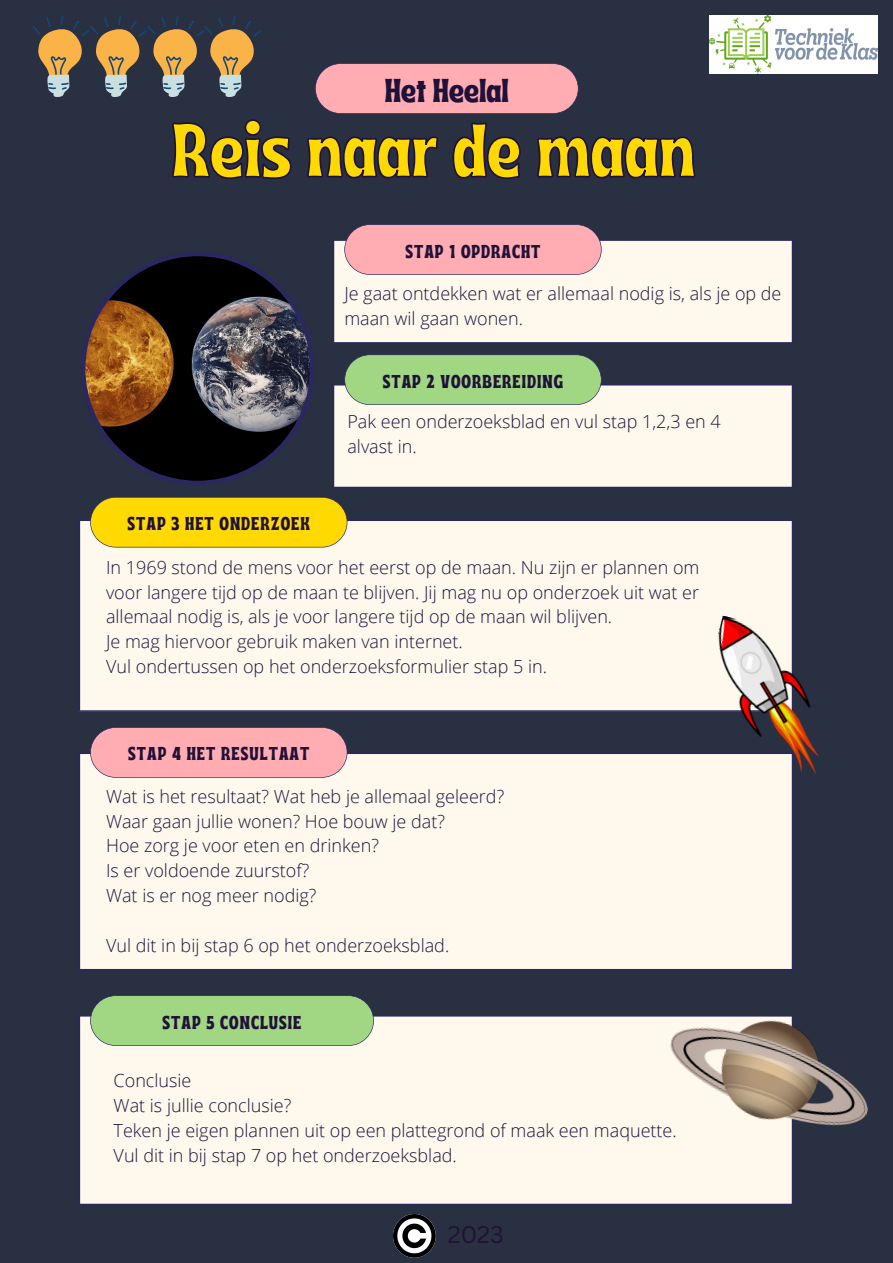
<style>
.page{position:relative;width:893px;height:1263px;background:#293041}
.page>*{position:absolute;margin:0;border:0;box-sizing:border-box;transform-origin:0 0}
.t1{font:75.68px "Ayr Tropika Island Int";color:#ffd900}
.t2{font:33.08px "Ayr Tropika Island Int";color:#201139}
.t3{font:23.55px "Canva Sans";color:#201139}
.t4{font:18.6px "Ayr Tropika Island Int";letter-spacing:.055em;color:#201139}
.t5{font:300 18px/24.8px "Open Sans";color:#201139}
</style>
<div class="page">
<div style="left:333px;top:239px;width:460px;height:105px;background:#fff9ed"></div>
<div style="left:333px;top:384px;width:460px;height:104px;background:#fff9ed"></div>
<div style="left:78px;top:1015px;width:715px;height:190px;background:#fff9ed"></div>
<div style="left:78px;top:752px;width:715px;height:218px;background:#fff9ed"></div>
<div style="left:78px;top:519px;width:715px;height:193px;background:#fff9ed"></div>
<svg style="left:90px;top:497px;width:257px;height:50px"></svg>
<svg style="left:344px;top:224px;width:257px;height:51px"></svg>
<svg style="left:344px;top:354px;width:257px;height:51px"></svg>
<svg style="left:90px;top:727px;width:257px;height:51px"></svg>
<svg style="left:90px;top:995px;width:284px;height:51px"></svg>
<img style="left:81px;top:252px;width:233px;height:233px">
<svg style="left:33px;top:16px;width:663px;height:163px"></svg>
<img style="left:659px;top:1015px;width:209px;height:126px">
<img style="left:691px;top:615px;width:128px;height:160px">
<img style="left:709px;top:16px;width:168px;height:58px">
<img style="left:393px;top:1214px;width:43px;height:43px">
<h2 class="t2" style="left:385px;top:59px;width:126px">Het Heelal</h2>
<h1 class="t1" style="left:172px;top:78px;width:525px">Reis naar de maan</h1>
<p class="t4" style="left:405px;top:233px;width:137px">STAP 1 OPDRACHT</p>
<p class="t5" style="left:344px;top:281px;width:439px">Je gaat ontdekken wat er allemaal nodig is, als je op de maan wil gaan wonen.</p>
<p class="t4" style="left:383px;top:364px;width:182px">STAP 2 VOORBEREIDING</p>
<p class="t4" style="left:128px;top:506px;width:184px">STAP 3 HET ONDERZOEK</p>
<p class="t5" style="left:347px;top:408px;width:375px">Pak een onderzoeksblad en vul stap 1,2,3 en 4 alvast in.</p>
<p class="t5" style="left:106px;top:554px;width:595px">In 1969 stond de mens voor het eerst op de maan. Nu zijn er plannen om voor langere tijd op de maan te blijven. Jij mag nu op onderzoek uit wat er allemaal nodig is, als je voor langere tijd op de maan wil blijven.<br>Je mag hiervoor gebruik maken van internet.<br>Vul ondertussen op het onderzoeksformulier stap 5 in.</p>
<p class="t4" style="left:128px;top:736px;width:182px">STAP 4 HET RESULTAAT</p>
<p class="t5" style="left:106px;top:783px;width:400px">Wat is het resultaat? Wat heb je allemaal geleerd?<br>Waar gaan jullie wonen? Hoe bouw je dat?<br>Hoe zorg je voor eten en drinken?<br>Is er voldoende zuurstof?<br>Wat is er nog meer nodig?</p>
<p class="t5" style="left:106px;top:932px;width:345px">Vul dit in bij stap 6 op het onderzoeksblad.</p>
<p class="t4" style="left:163px;top:1004px;width:140px">STAP 5 CONCLUSIE</p>
<p class="t5" style="left:114px;top:1068px;width:564px">Conclusie<br>Wat is jullie conclusie?<br>Teken je eigen plannen uit op een plattegrond of maak een maquette.<br>Vul dit in bij stap 7 op het onderzoeksblad.</p>
<h3 class="t3" style="left:448px;top:1217px;width:57px">2023</h3>
</div>
